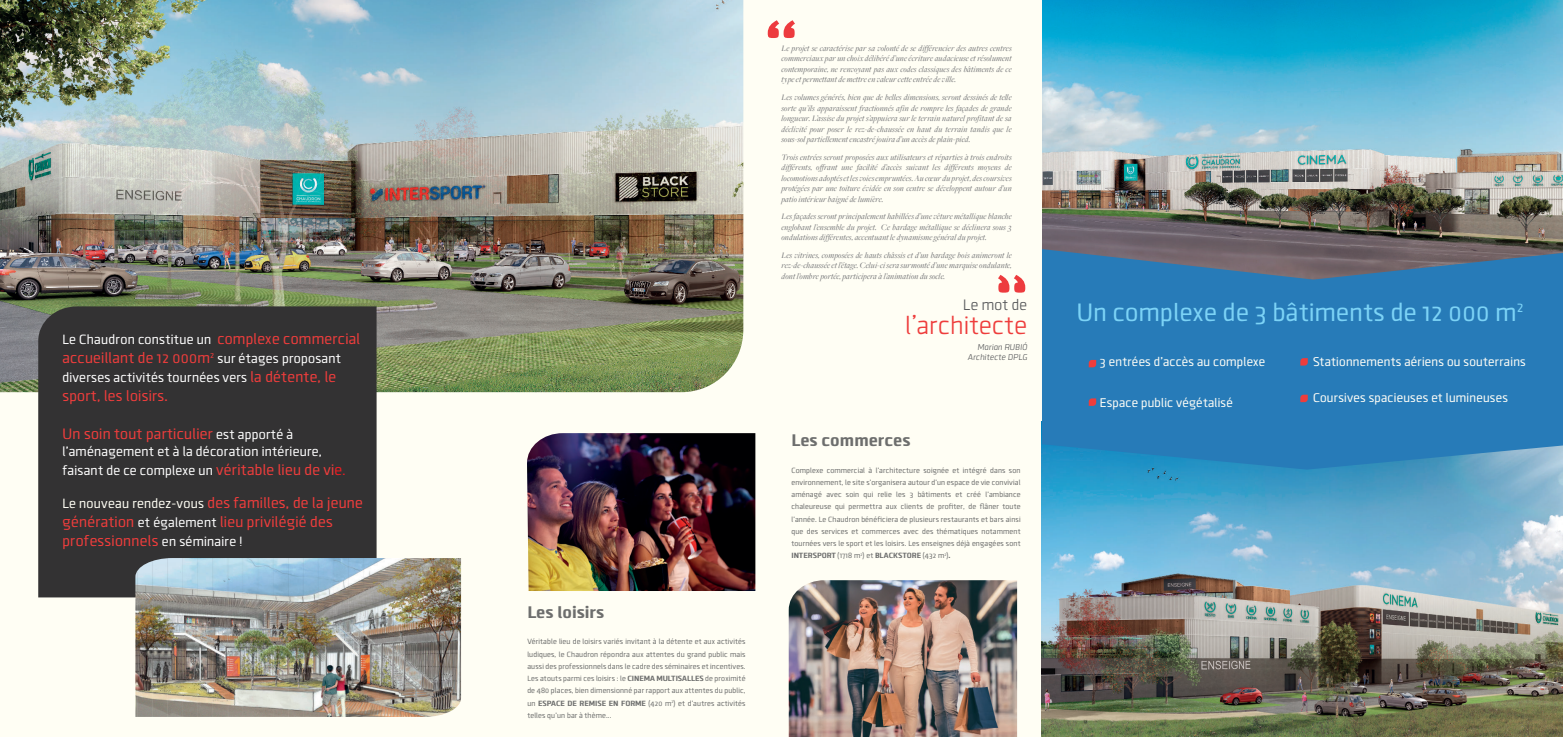
<style>
.page{position:relative;width:1563px;height:737px;background:#fffef4}
.page>*{position:absolute;margin:0;border:0;box-sizing:border-box;transform-origin:0 0}
.t1{font:26.25px "Clio";color:#7cd3f6}
.t2{font:300 26.25px "Clio";color:#ee3d3c}
.t3{font:800 17.5px "Clio";color:#6d6e6d}
.t4{font:15.75px/18.9px "Clio";color:#ee3d3c}
.t5{font:300 15.75px "Clio";color:#57585a}
.t6{font:14px/18.9px "Clio";color:#fff}
.t7{font:13.12px "Clio";color:#fffef7}
.t8{font:italic 8.75px/10.5px "Freight Big";letter-spacing:.02em;color:#6d6e71;text-align:justify}
.t9{font:italic 300 8.75px/10.5px "Clio";color:#57585a;text-align:right}
.t10{font:7.88px/12.2px "Clio";color:#6d6e6d;text-align:justify}
.s1{font-size:15.75px;color:#ee3d3c}
.s2{font-size:14px;color:#fff}
.s3{font-size:15.75px;color:#ee1d23}
.s4{color:#ee1d23}
.s5{font-size:14px;color:#fffef4}
.s6{font-weight:800}
</style>
<div class="page">
<img style="left:0;top:0;width:743px;height:392px">
<div style="left:38px;top:306px;width:338px;height:291px;background:#333233"></div>
<img style="left:789px;top:580px;width:228px;height:157px">
<svg style="left:768px;top:20px;width:27px;height:18px"></svg>
<svg style="left:998px;top:275px;width:27px;height:18px"></svg>
<img style="left:1042px;top:469px;width:521px;height:268px">
<div style="left:1042px;top:279px;width:521px;height:190px;background:#277bb8"></div>
<img style="left:135px;top:558px;width:326px;height:159px">
<img style="left:1042px;top:0;width:521px;height:279px">
<img style="left:527px;top:433px;width:228px;height:158px">
<svg style="left:1300px;top:350px;width:18px;height:15px"></svg>
<svg style="left:1300px;top:382px;width:18px;height:30px"></svg>
<svg style="left:1088px;top:360px;width:8px;height:7px"></svg>
<svg style="left:1088px;top:398px;width:8px;height:8px"></svg>
<h3 class="t6" style="left:62px;top:331px;width:299px">Le Chaudron constitue un <span class="s1">complexe commercial</span></h3>
<h3 class="t4" style="left:62px;top:349px;width:280px">accueillant de 12 000m<sup>2</sup> <span class="s2">sur étages proposant</span></h3>
<h3 class="t6" style="left:62px;top:368px;width:276px">diverses activités tournées vers <span class="s1">la détente, le</span></h3>
<h3 class="t4" style="left:62px;top:387px;width:107px">sport, les loisirs.</h3>
<h3 class="t4" style="left:62px;top:425px;width:232px">Un soin tout particulier <span class="s2">est apporté à</span></h3>
<h3 class="t6" style="left:62px;top:442px;width:285px">l’aménagement et à la décoration intérieure, faisant de ce complexe un <span class="s1">véritable lieu de vi</span><span class="s3">e</span><span class="s4">.</span></h3>
<h3 class="t4" style="left:62px;top:494px;width:302px"><span class="s5">Le nouveau rendez-vous</span> des familles, de la jeune génération <span class="s2">et également</span> lieu privilégié des professionnels <span class="s2">en séminaire !</span></h3>
<h2 class="t3" style="left:527px;top:601px;width:79px">Les loisirs</h2>
<p class="t10" style="left:527px;top:636px;width:220px">Véritable lieu de loisirs variés invitant à la détente et aux activités ludiques, le Chaudron répondra aux attentes du grand public mais aussi des professionnels dans le cadre des séminaires et incentives.<br>Les atouts parmi ces loisirs : le <span class="s6">CINEMA MULTISALLES</span> de proximité de 480 places, bien dimensionné par rapport aux attentes du public, un <span class="s6">ESPACE DE REMISE EN FORME</span> (420 m<sup>2</sup>) et d’autres activités telles qu’un bar à thème...</p>
<p class="t8" style="left:781px;top:44px;width:232px">Le projet se caractérise par sa volonté de se différencier des autres centres commerciaux par un choix délibéré d’une écriture audacieuse et résolument contemporaine, ne renvoyant pas aux codes classiques des bâtiments de ce type et permettant de mettre en valeur cette entrée de ville.</p>
<p class="t8" style="left:781px;top:93px;width:232px">Les volumes générés, bien que de belles dimensions, seront dessinés de telle sorte qu’ils apparaissent fractionnés afin de rompre les façades de grande longueur. L’assise du projet s’appuiera sur le terrain naturel profitant de sa déclivité pour poser le rez-de-chaussée en haut du terrain tandis que le sous-sol partiellement encastré jouira d’un accès de plain-pied.</p>
<p class="t8" style="left:781px;top:152px;width:232px">Trois entrées seront proposées aux utilisateurs et réparties à trois endroits différents, offrant une facilité d’accès suivant les différents moyens de locomotions adoptés et les voies empruntées. Au cœur du projet, des coursives protégées par une toiture évidée en son centre se développent autour d’un patio intérieur baigné de lumière.</p>
<p class="t8" style="left:781px;top:212px;width:232px">Les façades seront principalement habillées d’une vêture métallique blanche englobant l’ensemble du projet. Ce bardage métallique se déclinera sous 3 ondulations différentes, accentuant le dynamisme général du projet.</p>
<p class="t8" style="left:781px;top:250px;width:232px">Les vitrines, composées de hauts châssis et d’un bardage bois animeront le rez-de-chaussée et l’étage. Celui-ci sera surmonté d’une marquise ondulante, dont l’ombre portée, participera à l’animation du socle.</p>
<h3 class="t5" style="left:963px;top:298px;width:66px">Le mot de</h3>
<h1 class="t2" style="left:905px;top:315px;width:123px">l’architecte</h1>
<p class="t9" style="left:968px;top:341px;width:61px">Marian RUBIÓ<br>Architecte DPLG</p>
<h2 class="t3" style="left:791px;top:430px;width:121px">Les commerces</h2>
<p class="t10" style="left:791px;top:464px;width:231px">Complexe commercial à l’architecture soignée et intégré dans son environnement, le site s’organisera autour d’un espace de vie convivial aménagé avec soin qui relie les 3 bâtiments et créé l’ambiance chaleureuse qui permettra aux clients de profiter, de flâner toute l’année. Le Chaudron bénéficiera de plusieurs restaurants et bars ainsi que des services et commerces avec des thématiques notamment tournées vers le sport et les loisirs. Les enseignes déjà engagées sont <span class="s6">INTERSPORT</span> (1718 m<sup>2</sup>) et <span class="s6">BLACKSTORE</span> (432 m<sup>2</sup>)<span class="s6">.</span></p>
<h1 class="t1" style="left:1077px;top:300px;width:448px">Un complexe de 3 bâtiments de 12 000 m<sup>2</sup></h1>
<h3 class="t7" style="left:1100px;top:356px;width:167px">3 entrées d’accès au complexe</h3>
<h3 class="t7" style="left:1100px;top:396px;width:135px">Espace public végétalisé</h3>
<h3 class="t7" style="left:1313px;top:356px;width:214px">Stationnements aériens ou souterrains</h3>
<h3 class="t7" style="left:1313px;top:392px;width:197px">Coursives spacieuses et lumineuses</h3>
</div>
